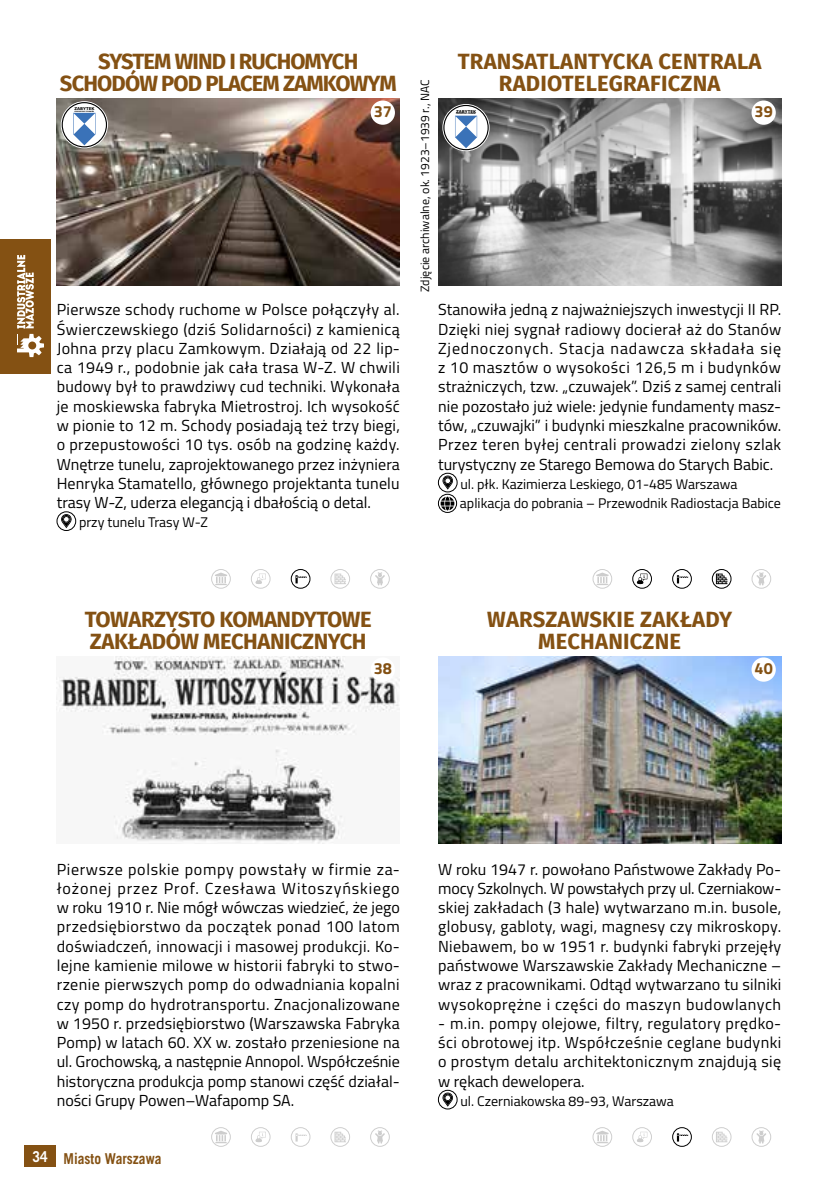
<style>
.page{position:relative;width:840px;height:1191px;background:#fff}
.page>*{position:absolute;margin:0;border:0;box-sizing:border-box;transform-origin:0 0}
.t1{font:700 22px/22px "Fira Sans";letter-spacing:.01em;color:#845113;text-align:center}
.t2{font:700 22px/22px "Fira Sans";letter-spacing:-.04em;color:#845113;text-align:center}
.t3{font:700 22px/22px "Fira Sans";letter-spacing:-.02em;color:#845113}
.t4{font:700 16.2px "Titillium";color:#845113}
.t5{font:16px/19.2px "Titillium";color:#000;text-align:justify}
.t6{font:700 15px "Trade Gothic LT Com";color:#845113;scale:.9 1}
.t7{font:14px/19.2px "Titillium";color:#000}
.t8{font:12px "Titillium";color:#000}
.t9{font:700 4px "Verdana";color:#000}
.s1{color:#fff}
</style>
<div class="page">
<div style="left:0;top:239px;width:51px;height:134px;background:#845113"></div>
<div style="left:24px;top:1145px;width:32px;height:22px;background:#845113"></div>
<svg style="left:17px;top:255px;width:17px;height:73px"></svg>
<svg style="left:17px;top:334px;width:27px;height:23px"></svg>
<img style="left:57px;top:98px;width:342px;height:187px">
<div style="left:57px;top:511px;width:19px;height:20px;border:1px solid #000;border-radius:50%"></div>
<svg style="left:61px;top:514px;width:11px;height:14px"></svg>
<div style="left:211px;top:569px;width:19px;height:19px;border:1px solid #000;border-radius:50%"></div>
<svg style="left:215px;top:572px;width:12px;height:13px"></svg>
<div style="left:251px;top:569px;width:19px;height:19px;border:1px solid #000;border-radius:50%"></div>
<svg style="left:255px;top:573px;width:11px;height:11px"></svg>
<div style="left:291px;top:569px;width:19px;height:19px;border:1px solid #000;border-radius:50%"></div>
<svg style="left:295px;top:575px;width:11px;height:8px"></svg>
<div style="left:330px;top:569px;width:19px;height:19px;border:1px solid #000;border-radius:50%"></div>
<svg style="left:334px;top:573px;width:12px;height:11px"></svg>
<div style="left:370px;top:569px;width:19px;height:19px;border:1px solid #000;border-radius:50%"></div>
<svg style="left:375px;top:572px;width:9px;height:13px"></svg>
<img style="left:59px;top:656px;width:340px;height:187px">
<div style="left:211px;top:1127px;width:19px;height:19px;border:1px solid #000;border-radius:50%"></div>
<svg style="left:215px;top:1130px;width:12px;height:13px"></svg>
<div style="left:251px;top:1127px;width:19px;height:19px;border:1px solid #000;border-radius:50%"></div>
<svg style="left:255px;top:1131px;width:11px;height:11px"></svg>
<div style="left:291px;top:1127px;width:19px;height:19px;border:1px solid #000;border-radius:50%"></div>
<svg style="left:295px;top:1133px;width:11px;height:8px"></svg>
<div style="left:330px;top:1127px;width:19px;height:19px;border:1px solid #000;border-radius:50%"></div>
<svg style="left:334px;top:1131px;width:12px;height:11px"></svg>
<div style="left:370px;top:1127px;width:19px;height:19px;border:1px solid #000;border-radius:50%"></div>
<svg style="left:375px;top:1130px;width:9px;height:13px"></svg>
<img style="left:438px;top:98px;width:342px;height:187px">
<div style="left:438px;top:473px;width:19px;height:19px;border:1px solid #000;border-radius:50%"></div>
<svg style="left:442px;top:475px;width:11px;height:14px"></svg>
<svg style="left:440px;top:496px;width:14px;height:14px"></svg>
<div style="left:438px;top:494px;width:18px;height:19px;border:1px solid #000;border-radius:50%"></div>
<div style="left:592px;top:569px;width:19px;height:19px;border:1px solid #000;border-radius:50%"></div>
<svg style="left:596px;top:572px;width:12px;height:13px"></svg>
<div style="left:632px;top:569px;width:19px;height:19px;border:1px solid #000;border-radius:50%"></div>
<svg style="left:636px;top:573px;width:11px;height:11px"></svg>
<div style="left:672px;top:569px;width:19px;height:19px;border:1px solid #000;border-radius:50%"></div>
<svg style="left:676px;top:575px;width:11px;height:8px"></svg>
<div style="left:711px;top:569px;width:19px;height:19px;border:1px solid #000;border-radius:50%"></div>
<svg style="left:715px;top:573px;width:12px;height:11px"></svg>
<div style="left:751px;top:569px;width:19px;height:19px;border:1px solid #000;border-radius:50%"></div>
<svg style="left:756px;top:572px;width:9px;height:13px"></svg>
<img style="left:438px;top:656px;width:342px;height:187px">
<div style="left:438px;top:1090px;width:19px;height:19px;border:1px solid #000;border-radius:50%"></div>
<svg style="left:442px;top:1092px;width:11px;height:14px"></svg>
<div style="left:592px;top:1127px;width:19px;height:19px;border:1px solid #000;border-radius:50%"></div>
<svg style="left:596px;top:1130px;width:12px;height:13px"></svg>
<div style="left:632px;top:1127px;width:19px;height:19px;border:1px solid #000;border-radius:50%"></div>
<svg style="left:637px;top:1131px;width:10px;height:11px"></svg>
<div style="left:672px;top:1127px;width:19px;height:19px;border:1px solid #000;border-radius:50%"></div>
<svg style="left:676px;top:1133px;width:11px;height:8px"></svg>
<div style="left:711px;top:1127px;width:19px;height:19px;border:1px solid #000;border-radius:50%"></div>
<svg style="left:716px;top:1131px;width:11px;height:11px"></svg>
<div style="left:751px;top:1127px;width:19px;height:19px;border:1px solid #000;border-radius:50%"></div>
<svg style="left:756px;top:1130px;width:9px;height:13px"></svg>
<svg style="left:61px;top:101px;width:47px;height:47px"></svg>
<div style="left:62px;top:102px;width:45px;height:45px;border:1px solid #000;border-radius:50%"></div>
<svg style="left:73px;top:113px;width:22px;height:32px"></svg>
<svg style="left:442px;top:104px;width:47px;height:47px"></svg>
<div style="left:443px;top:105px;width:45px;height:45px;border:1px solid #000;border-radius:50%"></div>
<svg style="left:454px;top:116px;width:23px;height:32px"></svg>
<div style="left:370px;top:100px;width:25px;height:25px;background:#fff;border-radius:50%"></div>
<div style="left:370px;top:657px;width:25px;height:24px;background:#fff;border-radius:50%"></div>
<div style="left:751px;top:100px;width:24px;height:25px;background:#fff;border-radius:50%"></div>
<div style="left:751px;top:657px;width:24px;height:24px;background:#fff;border-radius:50%"></div>
<h1 class="t2" style="left:60px;top:49px;width:338px">SYSTEM WIND I RUCHOMYCH<br>SCHODÓW POD PLACEM ZAMKOWYM</h1>
<p class="t9" style="left:74px;top:105px;width:22px">ZABYTEK</p>
<p class="t4" style="left:373px;top:99px;width:20px">37</p>
<p class="t8" style="left:416px;top:292px;width:214px;rotate:-90deg">Zdjęcie archiwalne , ok. 1923–1939 r. , NAC</p>
<h1 class="t1" style="left:457px;top:49px;width:305px">TRANSATLANTYCKA CENTRALA<br>RADIOTELEGRAFICZNA</h1>
<p class="t9" style="left:456px;top:108px;width:22px">ZABYTEK</p>
<p class="t4" style="left:754px;top:99px;width:20px">39</p>
<p class="t5" style="left:57px;top:299px;width:344px">Pierwsze schody ruchome w Polsce połączyły al.<br>Świerczewskiego (dziś Solidarności ) z kamienicą Johna przy placu Zamkowym. Działają od 22 lip&shy;ca 1949 r., podobnie jak cała trasa W-Z. W chwili budowy był to prawdziwy cud techniki. Wykonała je moskiewska fabryka Mietrostroj. Ich wysokość w pionie to 12 m. Schody posiadają też trzy biegi, o przepustowości 10 tys. osób na godzinę każdy.<br>Wnętrze tunelu, zaprojektowanego przez inżyniera Henryka Stamatello, głównego projektanta tunelu trasy W-Z, uderza elegancją i dbałością o detal.</p>
<p class="t7" style="left:79px;top:512px;width:130px">przy tunelu Trasy W-Z</p>
<p class="t5" style="left:438px;top:299px;width:344px">Stanowiła jedną z najważniejszych inwestycji II RP.<br>Dzięki niej sygnał radiowy docierał aż do Stanów Zjednoczonych. Stacja nadawcza składała się z 10 masztów o wysokości 126,5 m i budynków strażniczych, tzw. „czuwajek”. Dziś z samej centrali nie pozostało już wiele: jedynie fundamenty masz&shy;tów, „czuwajki” i budynki mieszkalne pracowników.<br>Przez teren byłej centrali prowadzi zielony szlak turystyczny ze Starego Bemowa do Starych Babic.</p>
<p class="t7" style="left:459px;top:474px;width:322px">ul. płk. Kazimierza Leskiego, 01-485 Warszawa aplikacja do pobrania – Przewodnik Radiostacja Babice</p>
<h1 class="t3" style="left:85px;top:607px;width:288px">TOWARZYSTO KOMANDYTOWE<br>ZAKŁADÓW MECHANICZNYCH</h1>
<p class="t4" style="left:373px;top:656px;width:20px">38</p>
<h1 class="t1" style="left:487px;top:607px;width:246px">WARSZAWSKIE ZAKŁADY<br>MECHANICZNE</h1>
<p class="t4" style="left:754px;top:656px;width:20px">40</p>
<p class="t5" style="left:57px;top:858px;width:344px">Pierwsze polskie pompy powstały w firmie za&shy;łożonej przez Prof. Czesława Witoszyńskiego w roku 1910 r. Nie mógł wówczas wiedzieć, że jego przedsiębiorstwo da początek ponad 100 latom doświadczeń, innowacji i masowej produkcji. Ko&shy;lejne kamienie milowe w historii fabryki to stwo&shy;rzenie pierwszych pomp do odwadniania kopalni czy pomp do hydrotransportu. Znacjonalizowane w 1950 r. przedsiębiorstwo (Warszawska Fabryka Pomp) w latach 60. XX w. zostało przeniesione na ul. Grochowską, a następnie Annopol. Współcześnie historyczna produkcja pomp stanowi część działal&shy;ności Grupy Powen–Wafapomp SA.</p>
<p class="t6" style="left:32px;top:1149px;width:145px"><span class="s1">34</span> Miasto Warszawa</p>
<p class="t5" style="left:438px;top:858px;width:344px">W roku 1947 r. powołano Państwowe Zakłady Po&shy;mocy Szkolnych. W powstałych przy ul. Czerniakow&shy;skiej zakładach (3 hale) wytwarzano m.in. busole, globusy, gabloty, wagi, magnesy czy mikroskopy.<br>Niebawem, bo w 1951 r. budynki fabryki przejęły państwowe Warszawskie Zakłady Mechaniczne – wraz z pracownikami. Odtąd wytwarzano tu silniki wysokoprężne i części do maszyn budowlanych</p>
<p class="t5" style="left:438px;top:1012px;width:344px">- m.in. pompy olejowe, filtry, regulatory prędko&shy;ści obrotowej itp. Współcześnie ceglane budynki o prostym detalu architektonicznym znajdują się w rękach dewelopera.</p>
<p class="t7" style="left:460px;top:1090px;width:215px">ul. Czerniakowska 89-93, Warszawa</p>
</div>
